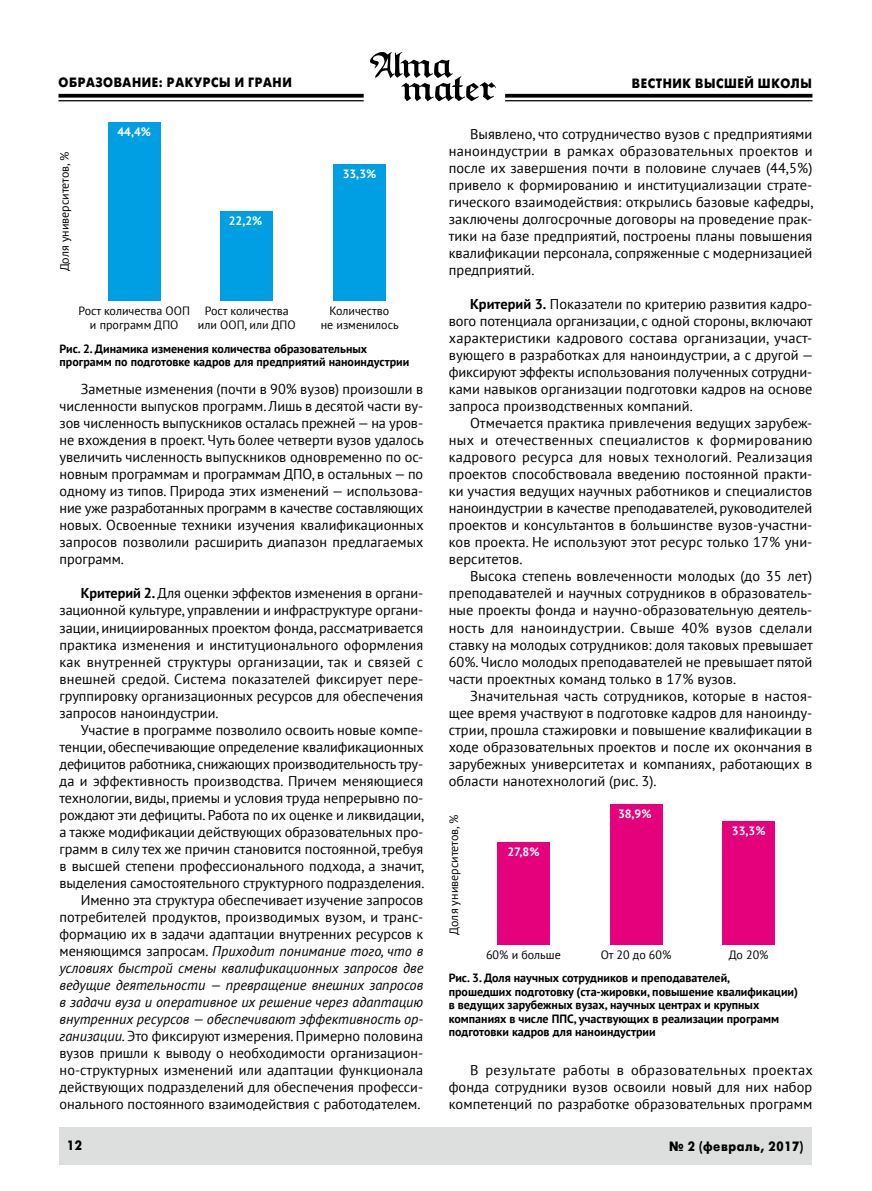
<style>
.page{position:relative;width:872px;height:1191px;background:#fff}
.page>*{position:absolute;margin:0;border:0;box-sizing:border-box;transform-origin:0 0}
.основной_текст{font:14.25px/17px "PT Sans";letter-spacing:.005em;color:#000;text-align:justify}
.t1{font:13.5px "Futuris XC";letter-spacing:.05em;color:#000;scale:.9 1}
.t2{font:700 12px/13.5px "PT Sans";color:#000}
.t3{font:12px/13.5px "PT Sans";color:#000;text-align:center}
.t4{font:700 12px "PT Sans";color:#fff}
.s1{font-weight:700}
.s2{font-style:italic}
</style>
<div class="page">
<div style="left:59px;top:1127px;width:753px;height:37px;background:#dddede"></div>
<svg style="left:58px;top:94px;width:306px;height:4px"></svg>
<hr style="left:58px;top:100px;width:306px;height:1px;background:#000">
<svg style="left:505px;top:94px;width:307px;height:4px"></svg>
<hr style="left:505px;top:100px;width:307px;height:1px;background:#000">
<svg style="left:370px;top:52px;width:126px;height:49px"></svg>
<div style="left:108px;top:122px;width:52px;height:178px;background:#009ee3"></div>
<div style="left:221px;top:211px;width:52px;height:89px;background:#009ee3"></div>
<div style="left:333px;top:164px;width:52px;height:136px;background:#009ee3"></div>
<div style="left:497px;top:842px;width:52px;height:102px;background:#e5007c"></div>
<div style="left:610px;top:804px;width:52px;height:140px;background:#e5007c"></div>
<div style="left:722px;top:821px;width:52px;height:123px;background:#e5007c"></div>
<p class="t1" style="left:58px;top:75px;width:261px">ОБРАЗОВАНИЕ: РАКУРСЫ И ГРАНИ</p>
<p class="t3" style="left:58px;top:271px;width:122px;rotate:-90deg">Доля университетов, %</p>
<p class="t4" style="left:117px;top:124px;width:35px">44,4%</p>
<p class="t4" style="left:229px;top:213px;width:35px">22,2%</p>
<p class="t4" style="left:343px;top:166px;width:35px">33,3%</p>
<p class="t3" style="left:78px;top:304px;width:113px">Рост количества ООП и программ ДПО</p>
<p class="t3" style="left:198px;top:304px;width:99px">Рост количества или ООП, или ДПО</p>
<p class="t3" style="left:321px;top:304px;width:79px">Количество<br>не изменилось</p>
<p class="t2" style="left:60px;top:341px;width:351px">Рис. 2. Динамика изменения количества образовательных программ по подготовке кадров для предприятий наноиндустрии</p>
<p class="основной_текст" style="left:60px;top:380px;width:366px;text-indent:21px">Заметные изменения (почти в 90% вузов) произошли в численности выпусков программ. Лишь в десятой части ву&shy;зов численность выпускников осталась прежней — на уров&shy;не вхождения в проект. Чуть более четверти вузов удалось увеличить численность выпускников одновременно по ос&shy;новным программам и программам ДПО, в остальных — по одному из типов. Природа этих изменений — использова&shy;ние уже разработанных программ в качестве составляющих новых. Освоенные техники изучения квалификационных запросов позволили расширить диапазон предлагаемых программ.</p>
<p class="основной_текст" style="left:60px;top:584px;width:365px;text-indent:21px"><span class="s1">Критерий 2.</span> Для оценки эффектов изменения в органи&shy;зационной культуре, управлении и инфраструктуре органи&shy;зации, инициированных проектом фонда, рассматривается практика изменения и институционального оформления как внутренней структуры организации, так и связей с внешней средой. Система показателей фиксирует пере&shy;группировку организационных ресурсов для обеспечения запросов наноиндустрии.</p>
<p class="основной_текст" style="left:60px;top:721px;width:366px;text-indent:21px">Участие в программе позволило освоить новые компе&shy;тенции, обеспечивающие определение квалификационных дефицитов работника, снижающих производительность тру&shy;да и эффективность производства. Причем меняющиеся технологии, виды, приемы и условия труда непрерывно по&shy;рождают эти дефициты. Работа по их оценке и ликвидации, а также модификации действующих образовательных про&shy;грамм в силу тех же причин становится постоянной, требуя в высшей степени профессионального подхода, а значит, выделения самостоятельного структурного подразделения.</p>
<p class="основной_текст" style="left:60px;top:891px;width:365px;text-indent:21px">Именно эта структура обеспечивает изучение запросов потребителей продуктов, производимых вузом, и транс&shy;формацию их в задачи адаптации внутренних ресурсов к меняющимся запросам. <span class="s2">Приходит понимание того, что в условиях быстрой смены квалификационных запросов две ведущие деятельности — превращение внешних запросов в задачи вуза и оперативное их решение через адаптацию внутренних ресурсов — обеспечивают эффективность ор&shy;ганизации</span>. Это фиксируют измерения. Примерно половина вузов пришли к выводу о необходимости организацион&shy;но-структурных изменений или адаптации функционала действующих подразделений для обеспечения професси&shy;онального постоянного взаимодействия с работодателем.</p>
<p class="t1" style="left:632px;top:76px;width:201px">ВЕСТНИК ВЫСШЕЙ ШКОЛЫ</p>
<p class="основной_текст" style="left:449px;top:125px;width:366px;text-align:left;text-indent:21px">Выявлено, что сотрудничество вузов с предприятиями наноиндустрии в рамках образовательных проектов и после их завершения почти в половине случаев (44,5%) привело к формированию и институциализации страте&shy;гического взаимодействия: открылись базовые кафедры, заключены долгосрочные договоры на проведение прак&shy;тики на базе предприятий, построены планы повышения квалификации персонала, сопряженные с модернизацией предприятий.</p>
<p class="основной_текст" style="left:449px;top:295px;width:366px;text-indent:21px"><span class="s1">Критерий 3.</span> Показатели по критерию развития кадро&shy;вого потенциала организации, с одной стороны, включают характеристики кадрового состава организации, участ&shy;вующего в разработках для наноиндустрии, а с другой — фиксируют эффекты использования полученных сотрудни&shy;ками навыков организации подготовки кадров на основе запроса производственных компаний.</p>
<p class="основной_текст" style="left:449px;top:414px;width:365px;text-indent:21px">Отмечается практика привлечения ведущих зарубеж&shy;ных и отечественных специалистов к формированию кадрового ресурса для новых технологий. Реализация проектов способствовала введению постоянной практи&shy;ки участия ведущих научных работников и специалистов наноиндустрии в качестве преподавателей, руководителей проектов и консультантов в большинстве вузов-участни&shy;ков проекта. Не используют этот ресурс только 17% уни&shy;верситетов.</p>
<p class="основной_текст" style="left:449px;top:567px;width:365px;text-indent:21px">Высока степень вовлеченности молодых (до 35 лет) преподавателей и научных сотрудников в образователь&shy;ные проекты фонда и научно-образовательную деятель&shy;ность для наноиндустрии. Свыше 40% вузов сделали ставку на молодых сотрудников: доля таковых превышает 60%. Число молодых преподавателей не превышает пятой части проектных команд только в 17% вузов.</p>
<p class="основной_текст" style="left:449px;top:686px;width:365px;text-indent:21px">Значительная часть сотрудников, которые в настоя&shy;щее время участвуют в подготовке кадров для наноинду&shy;стрии, прошла стажировки и повышение квалификации в ходе образовательных проектов и после их окончания в зарубежных университетах и компаниях, работающих в области нанотехнологий (рис. 3).</p>
<p class="t3" style="left:447px;top:934px;width:122px;rotate:-90deg">Доля университетов, %</p>
<p class="t4" style="left:507px;top:844px;width:34px">27,8%</p>
<p class="t4" style="left:618px;top:806px;width:35px">38,9%</p>
<p class="t4" style="left:732px;top:823px;width:35px">33,3%</p>
<p class="t3" style="left:486px;top:948px;width:76px">60% и больше</p>
<p class="t3" style="left:601px;top:948px;width:72px">От 20 до 60%</p>
<p class="t3" style="left:729px;top:948px;width:41px">До 20%</p>
<p class="t2" style="left:449px;top:970px;width:351px">Рис. 3. Доля научных сотрудников и преподавателей,<br>прошедших подготовку (ста-жировки, повышение квалификации) в ведущих зарубежных вузах, научных центрах и крупных компаниях в числе ППС, участвующих в реализации программ подготовки кадров для наноиндустрии</p>
<p class="основной_текст" style="left:449px;top:1061px;width:366px;text-indent:21px">В результате работы в образовательных проектах фонда сотрудники вузов освоили новый для них набор компетенций по разработке образовательных программ</p>
<p class="t1" style="left:67px;top:1138px;width:18px">12</p>
<p class="t1" style="left:669px;top:1138px;width:151px">№ 2 (февраль, 2017)</p>
</div>
